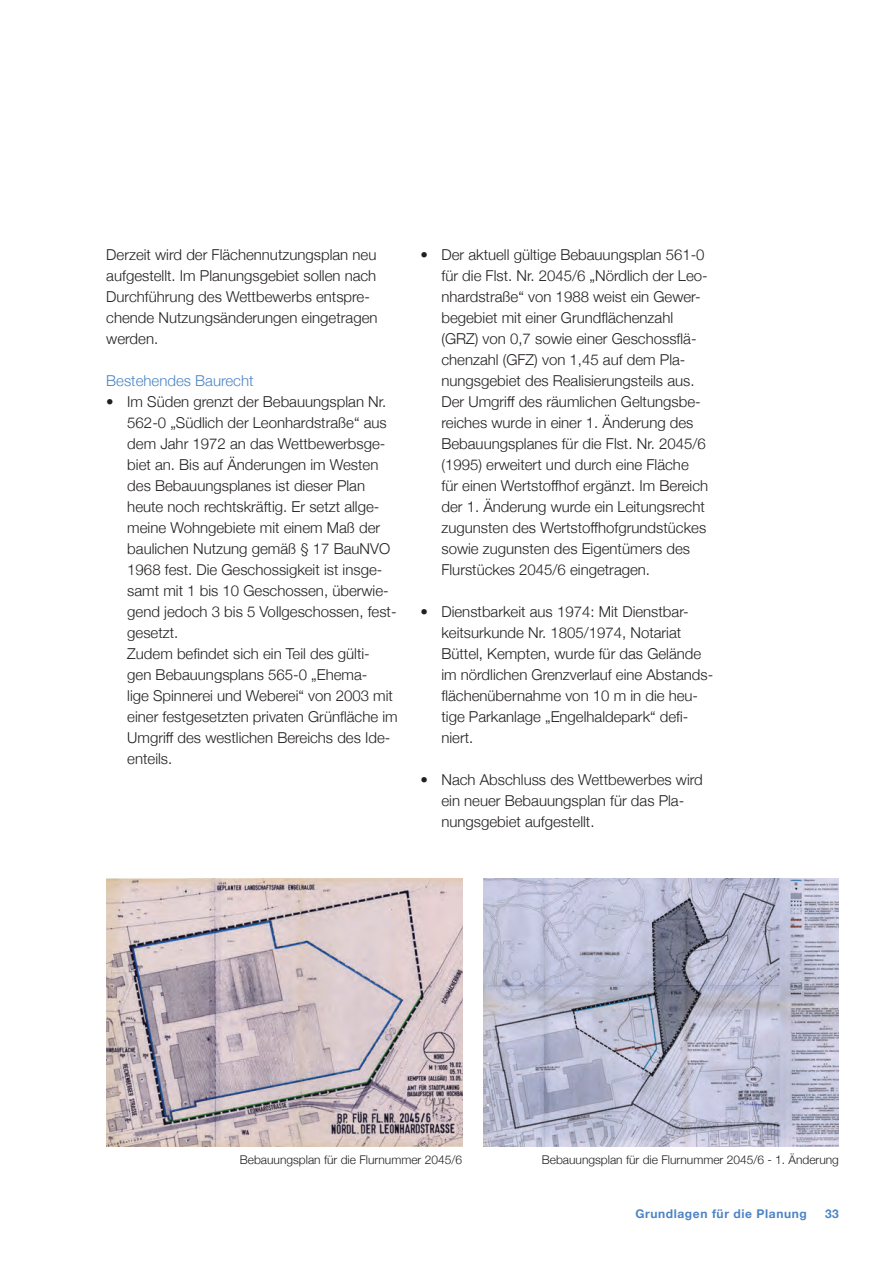
<style>
.page{position:relative;width:893px;height:1263px;background:#fff}
.page>*{position:absolute;margin:0;border:0;box-sizing:border-box;transform-origin:0 0}
.t1{font:300 15px/21px "Helvetica Neue";color:#231f20}
.t2{font:300 15px "Helvetica Neue";color:#4d84c4}
.t3{font:300 12px "Helvetica Neue";color:#231f20}
.t4{font:700 12px "Helvetica Neue";letter-spacing:.05em;color:#4d84c4}
</style>
<div class="page">
<img style="left:483px;top:878px;width:356px;height:268px">
<img style="left:106px;top:878px;width:356px;height:268px">
<p class="t1" style="left:106px;top:243px;width:273px">Derzeit wird der Flächennutzungsplan neu aufgestellt. Im Planungsgebiet sollen nach Durchführung des Wettbewerbs entspre&shy;chende Nutzungsänderungen eingetragen werden.</p>
<p class="t2" style="left:106px;top:369px;width:149px">Bestehendes Baurecht</p>
<p class="t1" style="left:127px;top:390px;width:272px;text-indent:-21px">• Im Süden grenzt der Bebauungsplan Nr.<br>562-0 „Südlich der Leonhardstraße“ aus dem Jahr 1972 an das Wettbewerbsge&shy;biet an. Bis auf Änderungen im Westen des Bebauungsplanes ist dieser Plan heute noch rechtskräftig. Er setzt allge&shy;meine Wohngebiete mit einem Maß der baulichen Nutzung gemäß § 17 BauNVO 1968 fest. Die Geschossigkeit ist insge&shy;samt mit 1 bis 10 Geschossen, überwie&shy;gend jedoch 3 bis 5 Vollgeschossen, fest&shy;gesetzt.<br>Zudem befindet sich ein Teil des gülti&shy;gen Bebauungsplans 565-0 „Ehema-<br>lige Spinnerei und Weberei“ von 2003 mit einer festgesetzten privaten Grünfläche im Umgriff des westlichen Bereichs des Ide&shy;enteils.</p>
<p class="t1" style="left:441px;top:243px;width:268px;text-indent:-21px">• Der aktuell gültige Bebauungsplan 561-0 für die Flst. Nr. 2045/6 „Nördlich der Leo&shy;nhardstraße“ von 1988 weist ein Gewer&shy;begebiet mit einer Grundflächenzahl (GRZ) von 0,7 sowie einer Geschossflä&shy;chenzahl (GFZ) von 1,45 auf dem Pla&shy;nungsgebiet des Realisierungsteils aus.<br>Der Umgriff des räumlichen Geltungsbe&shy;reiches wurde in einer 1. Änderung des Bebauungsplanes für die Flst. Nr. 2045/6 (1995) erweitert und durch eine Fläche für einen Wertstoffhof ergänzt. Im Bereich der 1. Änderung wurde ein Leitungsrecht zugunsten des Wertstoffhofgrundstückes sowie zugunsten des Eigentümers des Flurstückes 2045/6 eingetragen.</p>
<p class="t1" style="left:441px;top:600px;width:273px;text-indent:-21px">• Dienstbarkeit aus 1974: Mit Dienstbar&shy;keitsurkunde Nr. 1805/1974, Notariat Büttel, Kempten, wurde für das Gelände im nördlichen Grenzverlauf eine Abstands&shy;flächenübernahme von 10 m in die heu&shy;tige Parkanlage „Engelhaldepark“ defi&shy;niert.</p>
<p class="t1" style="left:441px;top:768px;width:263px;text-indent:-21px">• Nach Abschluss des Wettbewerbes wird ein neuer Bebauungsplan für das Pla&shy;nungsgebiet aufgestellt.</p>
<p class="t3" style="left:240px;top:1150px;width:224px">Bebauungsplan für die Flurnummer 2045/6</p>
<p class="t3" style="left:542px;top:1150px;width:299px">Bebauungsplan für die Flurnummer 2045/6 - 1. Änderung</p>
<p class="t4" style="left:635px;top:1204px;width:173px">Grundlagen für die Planung</p>
<p class="t4" style="left:825px;top:1204px;width:15px">33</p>
</div>
